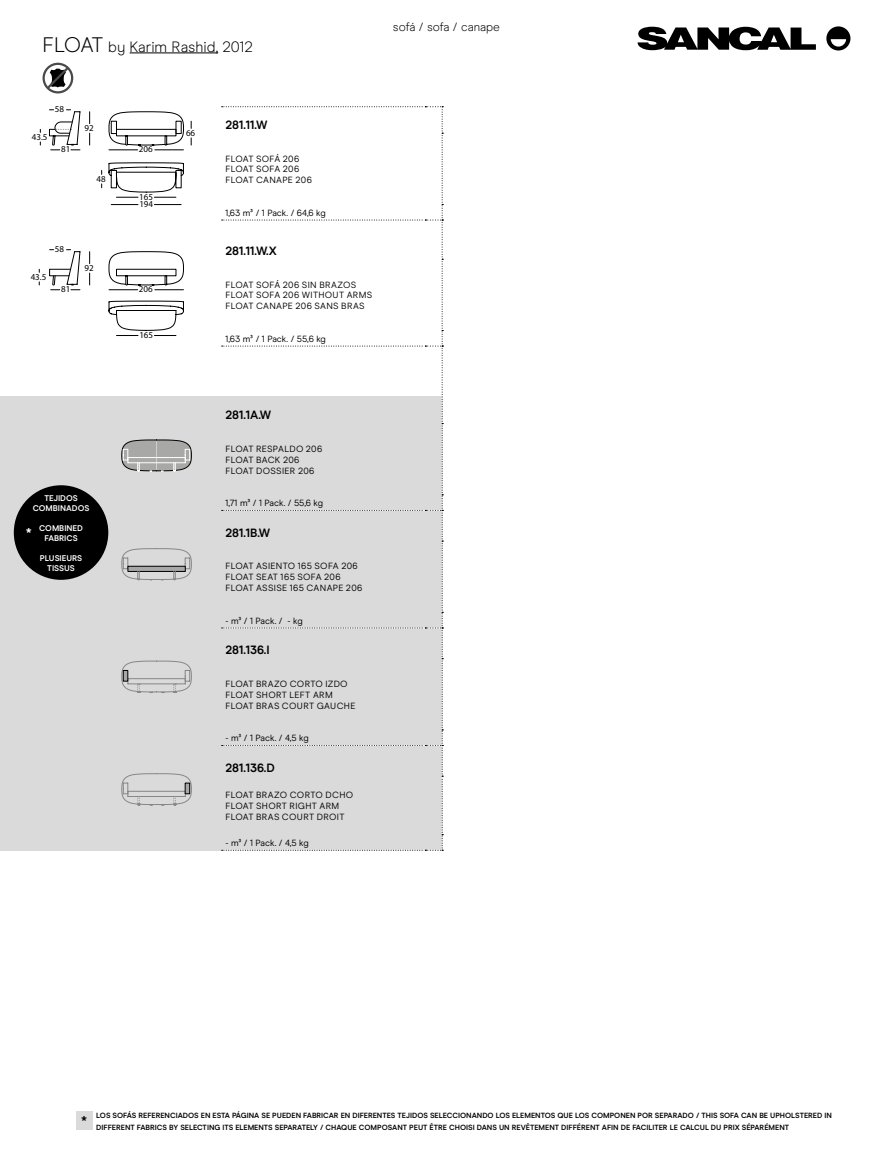
<style>
.page{position:relative;width:893px;height:1149px;background:#fff}
.page>*{position:absolute;margin:0;border:0;box-sizing:border-box;transform-origin:0 0}
.t1{font:300 15px "Modern Era";color:#000}
.t2{font:700 13.5px "Modern Era";color:#000}
.t3{font:700 13.5px "Modern Era";color:#fff}
.t4{font:700 12px "Modern Era";color:#000}
.t5{font:300 12px "Modern Era";color:#000}
.t6{font:9px/10.8px "Modern Era";letter-spacing:.025em;color:#000}
.t7{font:9px "Modern Era";color:#000}
.t8{font:9px "Myriad Pro";color:#000}
.t9{font:700 8.25px/9.9px "Modern Era";color:#fff;text-align:center}
.t10{font:700 7.5px/12px "Modern Era";color:#000}
.s1{font-size:21px}
</style>
<div class="page">
<svg style="left:826px;top:26px;width:24px;height:24px"></svg>
<svg style="left:637px;top:27px;width:179px;height:23px"></svg>
<hr style="left:130px;top:52px;width:88px;height:1px;background:#000">
<div style="left:43px;top:63px;width:30px;height:30px;border:2px solid #4a4a49;border-radius:50%"></div>
<svg style="left:45px;top:65px;width:26px;height:26px"></svg>
<svg style="left:111px;top:204px;width:27px;height:1px"></svg>
<svg style="left:154px;top:204px;width:27px;height:1px"></svg>
<svg style="left:40px;top:109px;width:144px;height:89px"></svg>
<div style="left:0;top:396px;width:442px;height:454px;background:#dadada"></div>
<svg style="left:121px;top:439px;width:71px;height:32px;background:#aaaaa9"></svg>
<svg style="left:121px;top:548px;width:71px;height:32px"></svg>
<svg style="left:121px;top:660px;width:71px;height:33px"></svg>
<svg style="left:121px;top:773px;width:71px;height:32px"></svg>
<div style="left:185px;top:782px;width:5px;height:11px;background:#a8a8a7"></div>
<div style="left:185px;top:782px;width:5px;height:12px;border:1px solid #000"></div>
<svg style="left:49px;top:249px;width:135px;height:87px"></svg>
<div style="left:77px;top:1111px;width:16px;height:18px;background:#dadada"></div>
<svg style="left:222px;top:106px;width:221px;height:744px"></svg>
<div style="left:14px;top:485px;width:94px;height:94px;background:#000;border-radius:50%"></div>
<h1 class="t1" style="left:43px;top:38px;width:212px"><span class="s1">FLOAT</span> by Karim Rashid, 2012</h1>
<p class="t8" style="left:55px;top:104px;width:11px">58</p>
<p class="t8" style="left:32px;top:131px;width:17px">43.5</p>
<p class="t8" style="left:61px;top:144px;width:11px">81</p>
<p class="t8" style="left:84px;top:122px;width:11px">92</p>
<p class="t8" style="left:97px;top:173px;width:11px">48</p>
<p class="t8" style="left:31px;top:271px;width:17px">43.5</p>
<p class="t8" style="left:55px;top:243px;width:11px">58</p>
<p class="t8" style="left:61px;top:283px;width:11px">81</p>
<p class="t8" style="left:84px;top:262px;width:11px">92</p>
<p class="t8" style="left:139px;top:144px;width:15px">206</p>
<p class="t8" style="left:139px;top:191px;width:15px">165</p>
<p class="t8" style="left:139px;top:198px;width:15px">194</p>
<p class="t8" style="left:139px;top:283px;width:15px">206</p>
<p class="t8" style="left:139px;top:329px;width:15px">165</p>
<p class="t8" style="left:186px;top:127px;width:11px">66</p>
<h3 class="t4" style="left:225px;top:118px;width:44px">281.11.W</h3>
<p class="t6" style="left:225px;top:153px;width:88px">FLOAT SOFÁ 206<br>FLOAT SOFA 206<br>FLOAT CANAPE 206</p>
<p class="t7" style="left:225px;top:207px;width:102px">1,63 m³ / 1 Pack. / 64,6 kg</p>
<h3 class="t4" style="left:225px;top:244px;width:53px">281.11.W.X</h3>
<p class="t6" style="left:225px;top:279px;width:148px">FLOAT SOFÁ 206 SIN BRAZOS<br>FLOAT SOFA 206 WITHOUT ARMS<br>FLOAT CANAPE 206 SANS BRAS</p>
<p class="t7" style="left:225px;top:333px;width:102px">1,63 m³ / 1 Pack. / 55,6 kg</p>
<h3 class="t5" style="left:393px;top:20px;width:109px">sofá / sofa / canape</h3>
<p class="t9" style="left:33px;top:493px;width:58px">TEJIDOS<br>COMBINADOS</p>
<p class="t9" style="left:39px;top:523px;width:45px">COMBINED<br>FABRICS</p>
<p class="t9" style="left:40px;top:552px;width:44px">PLUSIEURS<br>TISSUS</p>
<h2 class="t3" style="left:26px;top:525px;width:8px">*</h2>
<h3 class="t4" style="left:225px;top:408px;width:47px">281.1A.W</h3>
<p class="t6" style="left:225px;top:443px;width:99px">FLOAT RESPALDO 206<br>FLOAT BACK 206<br>FLOAT DOSSIER 206</p>
<p class="t7" style="left:225px;top:497px;width:99px">1,71 m³ / 1 Pack. / 55,6 kg</p>
<h3 class="t4" style="left:225px;top:525px;width:46px">281.1B.W</h3>
<p class="t6" style="left:225px;top:561px;width:139px">FLOAT ASIENTO 165 SOFA 206<br>FLOAT SEAT 165 SOFA 206<br>FLOAT ASSISE 165 CANAPE 206</p>
<p class="t6" style="left:225px;top:615px;width:79px">- m³ / 1 Pack. / - kg</p>
<h3 class="t4" style="left:225px;top:643px;width:46px">281.136.I</h3>
<p class="t6" style="left:225px;top:678px;width:131px">FLOAT BRAZO CORTO IZDO<br>FLOAT SHORT LEFT ARM<br>FLOAT BRAS COURT GAUCHE</p>
<p class="t6" style="left:225px;top:732px;width:85px">- m³ / 1 Pack. / 4,5 kg</p>
<h3 class="t4" style="left:225px;top:760px;width:51px">281.136.D</h3>
<p class="t6" style="left:225px;top:789px;width:129px">FLOAT BRAZO CORTO DCHO<br>FLOAT SHORT RIGHT ARM<br>FLOAT BRAS COURT DROIT</p>
<p class="t6" style="left:225px;top:837px;width:85px">- m³ / 1 Pack. / 4,5 kg</p>
<h2 class="t2" style="left:81px;top:1112px;width:8px">*</h2>
<p class="t10" style="left:96px;top:1108px;width:737px">LOS SOFÁS REFERENCIADOS EN ESTA PÁGINA SE PUEDEN FABRICAR EN DIFERENTES TEJIDOS SELECCIONANDO LOS ELEMENTOS QUE LOS COMPONEN POR SEPARADO / THIS SOFA CAN BE UPHOLSTERED IN<br>DIFFERENT FABRICS BY SELECTING ITS ELEMENTS SEPARATELY / CHAQUE COMPOSANT PEUT ÊTRE CHOISI DANS UN REVÊTEMENT DIFFÉRENT AFIN DE FACILITER LE CALCUL DU PRIX SÉPARÉMENT</p>
</div>
